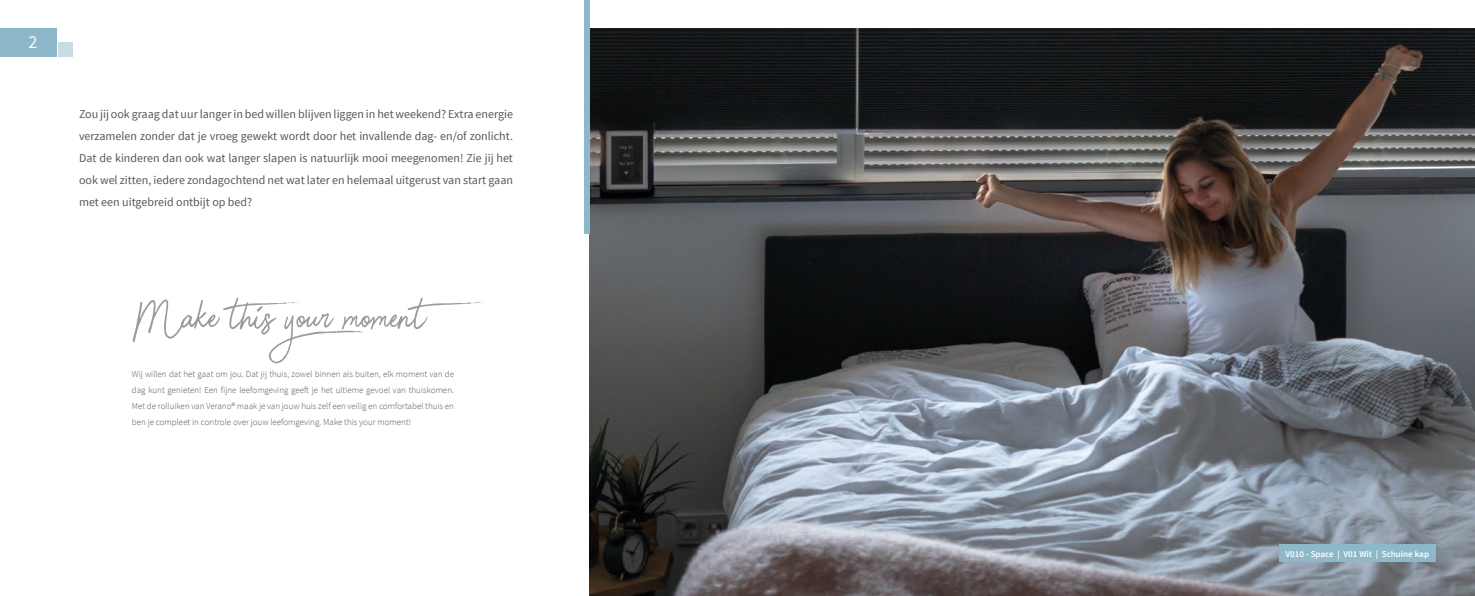
<style>
.page{position:relative;width:1475px;height:596px;background:#fff}
.page>*{position:absolute;margin:0;border:0;box-sizing:border-box;transform-origin:0 0}
.t1{font:18px "Source Sans Pro";color:#fff}
.t2{font:12px/22px "Source Sans Pro";color:#575756;text-align:justify}
.t3{font:300 9px/16px "Source Sans Pro";color:#575756;text-align:justify}
.t4{font:600 9px "Source Sans Pro";color:#fff}
</style>
<div class="page">
<div style="left:0;top:28px;width:57px;height:29px;background:#8db8c9"></div>
<div style="left:59px;top:43px;width:14px;height:14px;background:#cadbe4"></div>
<img style="left:590px;top:28px;width:884px;height:567px">
<div style="left:584px;top:0;width:6px;height:234px;background:#8db8c9"></div>
<div style="left:1278px;top:544px;width:156px;height:17px;background:#8db8c9"></div>
<svg style="left:133px;top:297px;width:350px;height:66px"></svg>
<h1 class="t1" style="left:28px;top:31px;width:10px">2</h1>
<p class="t2" style="left:79px;top:103px;width:435px">Zou jij ook graag dat uur langer in bed willen blijven liggen in het weekend? Extra energie verzamelen zonder dat je vroeg gewekt wordt door het invallende dag- en/of zonlicht.<br>Dat de kinderen dan ook wat langer slapen is natuurlijk mooi meegenomen! Zie jij het ook wel zitten, iedere zondagochtend net wat later en helemaal uitgerust van start gaan met een uitgebreid ontbijt op bed?</p>
<p class="t3" style="left:132px;top:366px;width:324px">Wij willen dat het gaat om jou. Dat jij thuis, zowel binnen als buiten, elk moment van de dag kunt genieten! Een fijne leefomgeving geeft je het ultieme gevoel van thuiskomen.<br>Met de rolluiken van Verano® maak je van jouw huis zelf een veilig en comfortabel thuis en ben je compleet in controle over jouw leefomgeving. Make this your moment!</p>
<p class="t4" style="left:1285px;top:547px;width:145px">V010 - Space | V01 Wit | Schuine kap</p>
</div>
